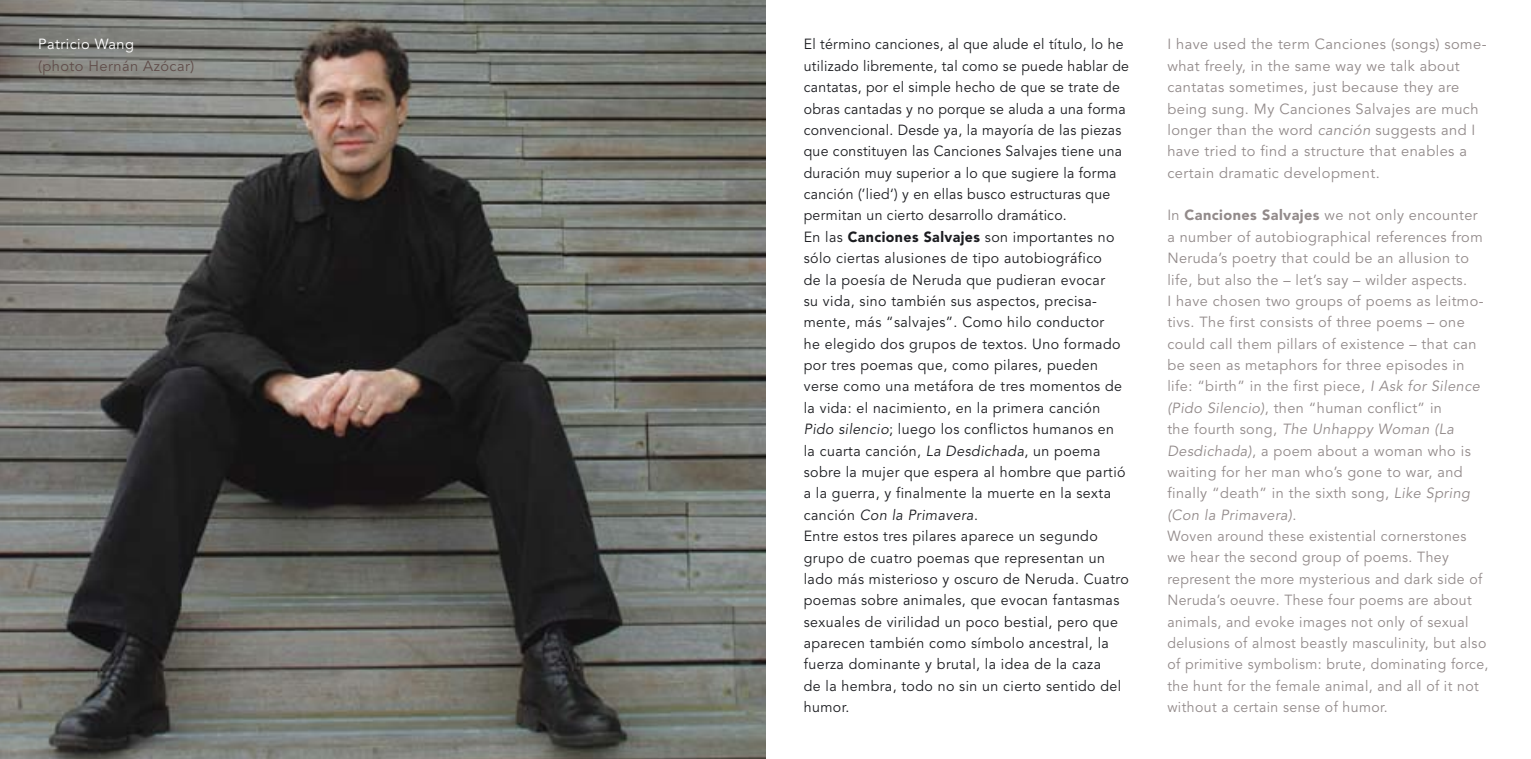
<style>
.page{position:relative;width:1531px;height:759px;background:#fff}
.page>*{position:absolute;margin:0;border:0;box-sizing:border-box;transform-origin:0 0}
.t1{font:14.62px/21.4px "Avenir";letter-spacing:.03em;color:#1b1c20;scale:.96 1}
.t2{font:14.62px/21.4px "Avenir";letter-spacing:.03em;color:#928a8a}
.t3{font:14.62px/21.4px "Avenir";letter-spacing:.03em;color:#604d4a}
.s1{color:#fff}
.s2{font-weight:900}
.s3{font-style:italic}
</style>
<div class="page">
<img style="left:0;top:0;width:765px;height:759px">
<p class="t3" style="left:38px;top:34px;width:157px"><span class="s1">Patricio Wang<br></span>(photo Hernán Azócar)</p>
<p class="t1" style="left:804px;top:34px;width:340px">El término canciones, al que alude el título, lo he utilizado libremente, tal como se puede hablar de cantatas, por el simple hecho de que se trate de obras cantadas y no porque se aluda a una forma convencional. Desde ya, la mayoría de las piezas que constituyen las Canciones Salvajes tiene una duración muy superior a lo que sugiere la forma canción (’lied‘) y en ellas busco estructuras que permitan un cierto desarrollo dramático.<br>En las <span class="s2">Canciones Salvajes</span> son importantes no sólo ciertas alusiones de tipo autobiográfico<br>de la poesía de Neruda que pudieran evocar<br>su vida, sino también sus aspectos, precisa&shy;mente, más “salvajes”. Como hilo conductor<br>he elegido dos grupos de textos. Uno formado por tres poemas que, como pilares, pueden verse como una metáfora de tres momentos de la vida: el nacimiento, en la primera canción <span class="s3">Pido silencio</span>; luego los conflictos humanos en<br>la cuarta canción, <span class="s3">La Desdichada</span>, un poema sobre la mujer que espera al hombre que partió a la guerra, y finalmente la muerte en la sexta canción <span class="s3">Con la Primavera</span>.<br>Entre estos tres pilares aparece un segundo grupo de cuatro poemas que representan un lado más misterioso y oscuro de Neruda. Cuatro poemas sobre animales, que evocan fantasmas sexuales de virilidad un poco bestial, pero que aparecen también como símbolo ancestral, la fuerza dominante y brutal, la idea de la caza<br>de la hembra, todo no sin un cierto sentido del humor.</p>
<p class="t2" style="left:1167px;top:34px;width:321px">I have used the term Canciones (songs) some&shy;what freely, in the same way we talk about cantatas sometimes, just because they are being sung. My Canciones Salvajes are much longer than the word <span class="s3">canción</span> suggests and I have tried to find a structure that enables a certain dramatic development.</p>
<p class="t2" style="left:1167px;top:205px;width:323px">In <span class="s2">Canciones Salvajes</span> we not only encounter a number of autobiographical references from Neruda’s poetry that could be an allusion to life, but also the – let’s say – wilder aspects.<br>I have chosen two groups of poems as leitmo&shy;tivs. The first consists of three poems – one could call them pillars of existence – that can be seen as metaphors for three episodes in life: “birth” in the first piece, <span class="s3">I Ask for Silence (Pido Silencio)</span>, then “human conflict” in<br>the fourth song, <span class="s3">The Unhappy Woman (La Desdichada)</span>, a poem about a woman who is waiting for her man who’s gone to war, and finally “death” in the sixth song, <span class="s3">Like Spring (Con la Primavera)</span>.<br>Woven around these existential cornerstones<br>we hear the second group of poems. They represent the more mysterious and dark side of Neruda’s oeuvre. These four poems are about animals, and evoke images not only of sexual delusions of almost beastly masculinity, but also of primitive symbolism: brute, dominating force, the hunt for the female animal, and all of it not without a certain sense of humor.</p>
</div>
